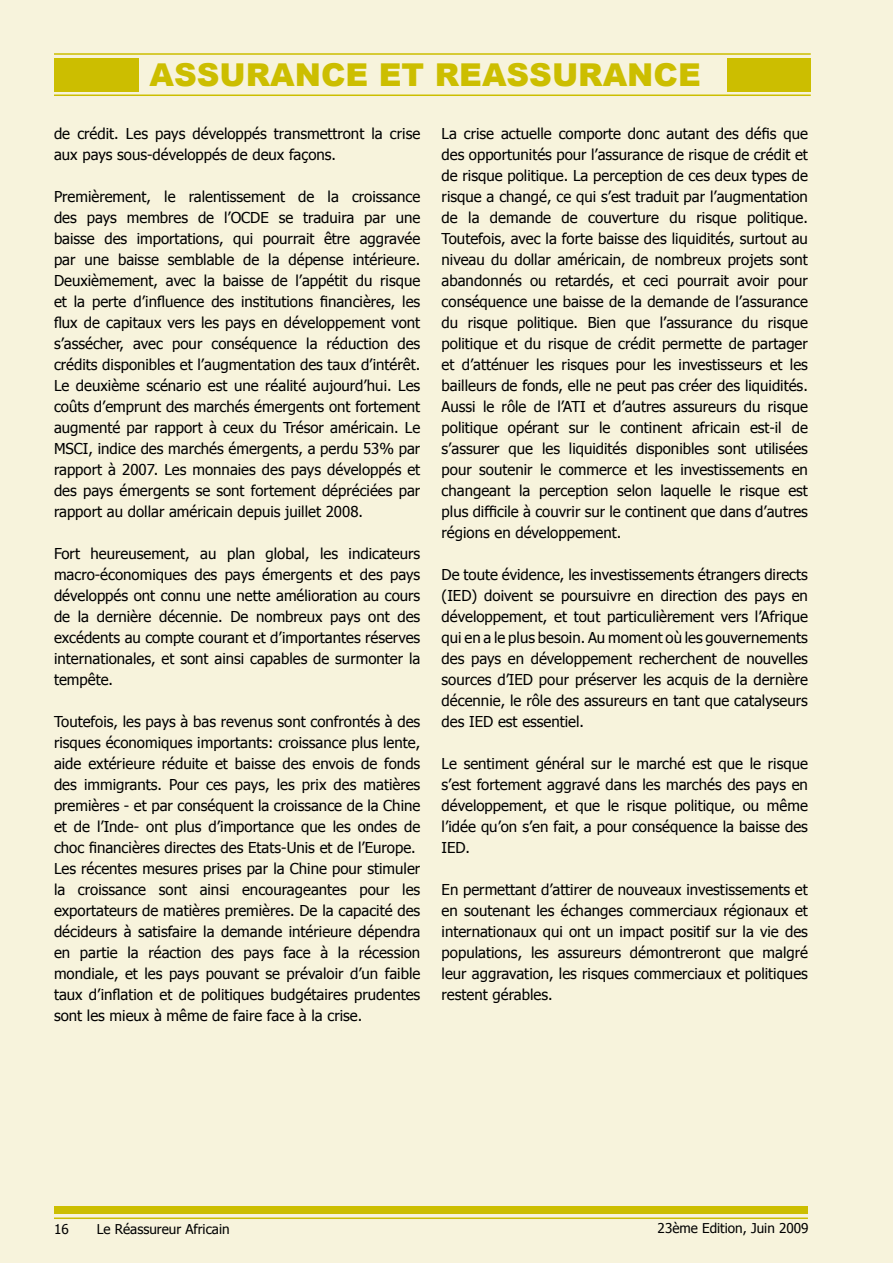
<style>
.page{position:relative;width:893px;height:1263px;background:#f7f3dc}
.page>*{position:absolute;margin:0;border:0;box-sizing:border-box;transform-origin:0 0}
.t1{font:900 31.5px "Arial";color:#ccbe00}
.t2{font:15px/21px "Tahoma";color:#000;text-align:justify}
.t3{font:13.5px "Tahoma";color:#000}
</style>
<div class="page">
<div style="left:54px;top:1207px;width:754px;height:7px;background:#ccbe00"></div>
<hr style="left:54px;top:1217px;width:754px;height:2px;background:#ccbe00">
<hr style="left:54px;top:94px;width:757px;height:2px;background:#ccbe00">
<hr style="left:54px;top:53px;width:757px;height:2px;background:#ccbe00">
<div style="left:727px;top:58px;width:84px;height:34px;background:#ccbe00"></div>
<div style="left:55px;top:58px;width:84px;height:34px;background:#ccbe00"></div>
<h1 class="t1" style="left:150px;top:57px;width:553px">ASSURANCE ET REASSURANCE</h1>
<p class="t2" style="left:54px;top:123px;width:368px">de crédit. Les pays développés transmettront la crise aux pays sous-développés de deux façons.</p>
<p class="t2" style="left:54px;top:186px;width:368px">Premièrement, le ralentissement de la croissance des pays membres de l’OCDE se traduira par une baisse des importations, qui pourrait être aggravée par une baisse semblable de la dépense intérieure.<br>Deuxièmement, avec la baisse de l’appétit du risque et la perte d’influence des institutions financières, les flux de capitaux vers les pays en développement vont s’assécher, avec pour conséquence la réduction des crédits disponibles et l’augmentation des taux d’intérêt.<br>Le deuxième scénario est une réalité aujourd’hui. Les coûts d’emprunt des marchés émergents ont fortement augmenté par rapport à ceux du Trésor américain. Le MSCI, indice des marchés émergents, a perdu 53% par rapport à 2007. Les monnaies des pays développés et des pays émergents se sont fortement dépréciées par rapport au dollar américain depuis juillet 2008.</p>
<p class="t2" style="left:54px;top:543px;width:368px">Fort heureusement, au plan global, les indicateurs macro-économiques des pays émergents et des pays développés ont connu une nette amélioration au cours de la dernière décennie. De nombreux pays ont des excédents au compte courant et d’importantes réserves internationales, et sont ainsi capables de surmonter la tempête.</p>
<p class="t2" style="left:54px;top:711px;width:368px;text-align:left">Toutefois, les pays à bas revenus sont confrontés à des risques économiques importants: croissance plus lente, aide extérieure réduite et baisse des envois de fonds des immigrants. Pour ces pays, les prix des matières premières - et par conséquent la croissance de la Chine et de l’Inde- ont plus d’importance que les ondes de choc financières directes des Etats-Unis et de l’Europe.<br>Les récentes mesures prises par la Chine pour stimuler la croissance sont ainsi encourageantes pour les exportateurs de matières premières. De la capacité des décideurs à satisfaire la demande intérieure dépendra en partie la réaction des pays face à la récession mondiale, et les pays pouvant se prévaloir d’un faible taux d’inflation et de politiques budgétaires prudentes sont les mieux à même de faire face à la crise.</p>
<p class="t2" style="left:442px;top:123px;width:368px">La crise actuelle comporte donc autant des défis que des opportunités pour l’assurance de risque de crédit et de risque politique. La perception de ces deux types de risque a changé, ce qui s’est traduit par l’augmentation de la demande de couverture du risque politique.<br>Toutefois, avec la forte baisse des liquidités, surtout au niveau du dollar américain, de nombreux projets sont abandonnés ou retardés, et ceci pourrait avoir pour conséquence une baisse de la demande de l’assurance du risque politique. Bien que l’assurance du risque politique et du risque de crédit permette de partager et d’atténuer les risques pour les investisseurs et les bailleurs de fonds, elle ne peut pas créer des liquidités.<br>Aussi le rôle de l’ATI et d’autres assureurs du risque politique opérant sur le continent africain est-il de s’assurer que les liquidités disponibles sont utilisées pour soutenir le commerce et les investissements en changeant la perception selon laquelle le risque est plus difficile à couvrir sur le continent que dans d’autres régions en développement.</p>
<p class="t2" style="left:442px;top:564px;width:368px">De toute évidence, les investissements étrangers directs (IED) doivent se poursuivre en direction des pays en développement, et tout particulièrement vers l’Afrique qui en a le plus besoin. Au moment où les gouvernements des pays en développement recherchent de nouvelles sources d’IED pour préserver les acquis de la dernière décennie, le rôle des assureurs en tant que catalyseurs des IED est essentiel.</p>
<p class="t2" style="left:442px;top:753px;width:368px">Le sentiment général sur le marché est que le risque s’est fortement aggravé dans les marchés des pays en développement, et que le risque politique, ou même l’idée qu’on s’en fait, a pour conséquence la baisse des IED.</p>
<p class="t2" style="left:442px;top:879px;width:368px">En permettant d’attirer de nouveaux investissements et en soutenant les échanges commerciaux régionaux et internationaux qui ont un impact positif sur la vie des populations, les assureurs démontreront que malgré leur aggravation, les risques commerciaux et politiques restent gérables.</p>
<p class="t3" style="left:54px;top:1220px;width:16px">16</p>
<p class="t3" style="left:97px;top:1220px;width:134px">Le Réassureur Africain</p>
<p class="t3" style="left:658px;top:1219px;width:152px">23ème Edition, Juin 2009</p>
</div>
